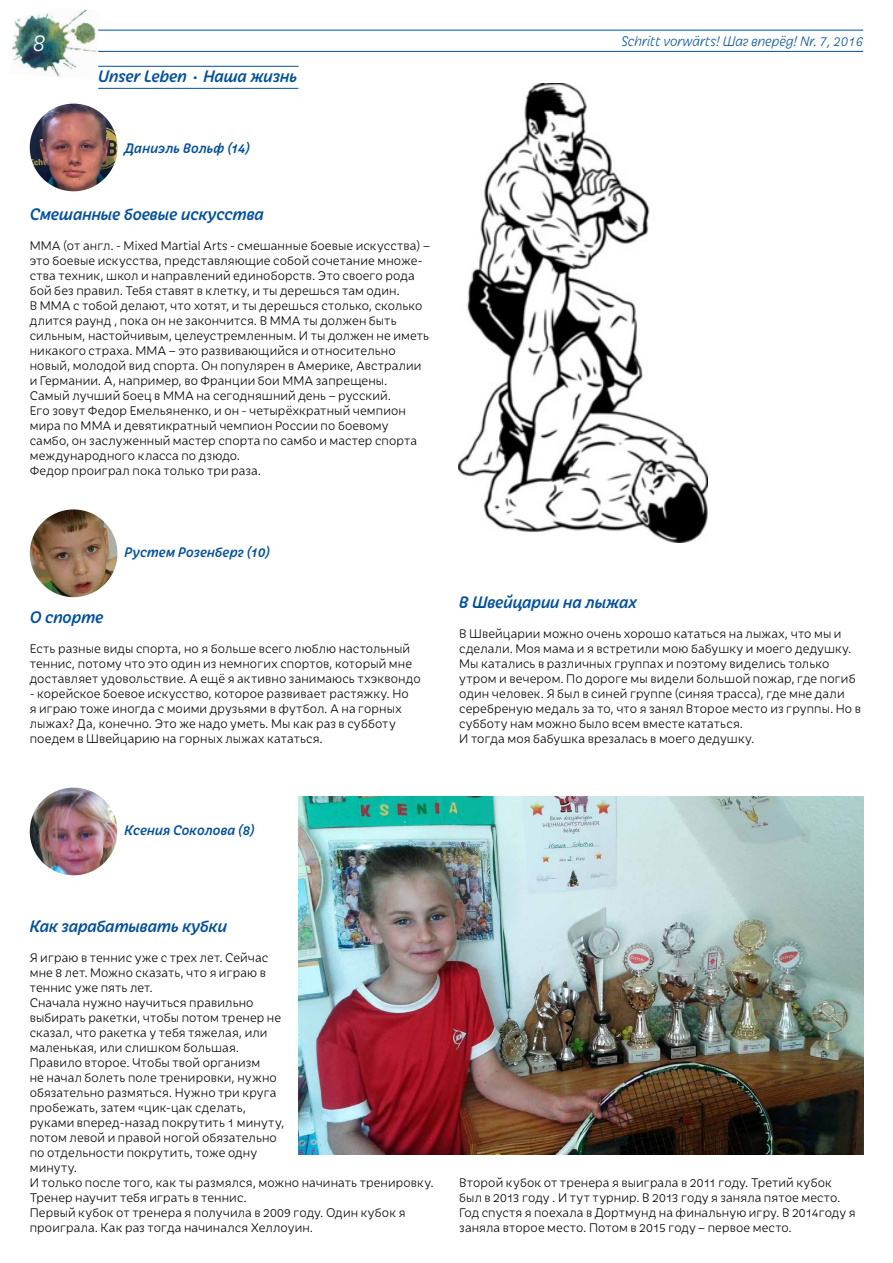
<style>
.page{position:relative;width:893px;height:1263px;background:#fff}
.page>*{position:absolute;margin:0;border:0;box-sizing:border-box;transform-origin:0 0}
.t1{font:italic 300 27px "Iskra";color:#fff}
.t2{font:italic 500 18px "Iskra";color:#004f9f}
.t3{font:italic 500 15px "Iskra";letter-spacing:.01em;color:#004f9f}
.t4{font:italic 300 15px "Iskra";color:#004f9f}
.t5{font:300 13.5px/15px "Iskra";letter-spacing:.01em;color:#000}
</style>
<div class="page">
<img style="left:12px;top:9px;width:88px;height:68px">
<hr style="left:98px;top:30px;width:765px;height:1px;background:#004f9f">
<hr style="left:98px;top:51px;width:765px;height:1px;background:#004f9f">
<hr style="left:98px;top:66px;width:200px;height:1px;background:#004f9f">
<hr style="left:98px;top:88px;width:200px;height:1px;background:#004f9f">
<img style="left:30px;top:788px;width:87px;height:87px;border-radius:44px">
<img style="left:30px;top:509px;width:87px;height:88px;border-radius:44px">
<img style="left:459px;top:84px;width:248px;height:459px">
<img style="left:30px;top:104px;width:87px;height:87px;border-radius:44px">
<img style="left:298px;top:796px;width:565px;height:358px">
<h1 class="t1" style="left:32px;top:25px;width:15px">8</h1>
<p class="t4" style="left:621px;top:31px;width:243px">Schritt vorwärts! Шаг вперёд! Nr. 7, 2016</p>
<h2 class="t2" style="left:98px;top:64px;width:201px">Unser Leben ∙ Наша жизнь</h2>
<p class="t3" style="left:124px;top:138px;width:127px">Даниэль Вольф (14)</p>
<h2 class="t2" style="left:30px;top:201px;width:236px">Смешанные боевые искусства</h2>
<p class="t5" style="left:30px;top:237px;width:402px">MМА (от англ. - Mixed Martial Arts - смешанные боевые искусства) – это боевые искусства, представляющие собой сочетание множе&shy;ства техник, школ и направлений единоборств. Это своего рода бой без правил. Тебя ставят в клетку, и ты дерешься там один.<br>В MМА с тобой делают, что хотят, и ты дерешься столько, сколько длится раунд , пока он не закончится. В MМА ты должен быть сильным, настойчивым, целеустремленным. И ты должен не иметь никакого страха. MМА – это развивающийся и относительно новый, молодой вид спорта. Он популярен в Америке, Австралии и Германии. А, например, во Франции бои MМА запрещены.<br>Самый лучший боец в MМА на сегодняшний день – русский.<br>Его зовут Федор Емельяненко, и он - четырёхкратный чемпион мира по MМА и девятикратный чемпион России по боевому самбо, он заслуженный мастер спорта по самбо и мастер спорта международного класса по дзюдо.<br>Федор проиграл пока только три раза.</p>
<p class="t3" style="left:124px;top:542px;width:147px">Рустем Розенберг (10)</p>
<h2 class="t2" style="left:30px;top:604px;width:75px">О спорте</h2>
<p class="t5" style="left:30px;top:641px;width:392px">Есть разные виды спорта, но я больше всего люблю настольный теннис, потому что это один из немногих спортов, который мне доставляет удовольствие. А ещё я активно занимаюсь тхэквондо</p>
<p class="t5" style="left:30px;top:686px;width:380px">- корейское боевое искусство, которое развивает растяжку. Но я играю тоже иногда с моими друзьями в футбол. А на горных лыжах? Да, конечно. Это же надо уметь. Мы как раз в субботу поедем в Швейцарию на горных лыжах кататься.</p>
<p class="t3" style="left:124px;top:819px;width:132px">Ксения Соколова (8)</p>
<h2 class="t2" style="left:459px;top:589px;width:179px">В Швейцарии на лыжах</h2>
<p class="t5" style="left:459px;top:626px;width:403px">В Швейцарии можно очень хорошо кататься на лыжах, что мы и сделали. Моя мама и я встретили мою бабушку и моего дедушку.<br>Мы катались в различных группах и поэтому виделись только утром и вечером. По дороге мы видели большой пожар, где погиб один человек. Я был в синей группе (синяя трасса), где мне дали серебреную медаль за то, что я занял Второе место из группы. Но в субботу нам можно было всем вместе кататься.<br>И тогда моя бабушка врезалась в моего дедушку.</p>
<h2 class="t2" style="left:30px;top:913px;width:199px">Как зарабатывать кубки</h2>
<p class="t5" style="left:30px;top:949px;width:405px">Я играю в теннис уже с трех лет. Сейчас<br>мне 8 лет. Можно сказать, что я играю в<br>теннис уже пять лет.<br>Сначала нужно научиться правильно<br>выбирать ракетки, чтобы потом тренер не<br>сказал, что ракетка у тебя тяжелая, или<br>маленькая, или слишком большая.<br>Правило второе. Чтобы твой организм<br>не начал болеть поле тренировки, нужно<br>обязательно размяться. Нужно три круга<br>пробежать, затем «цик-цак сделать,<br>руками вперед-назад покрутить 1 минуту,<br>потом левой и правой ногой обязательно<br>по отдельности покрутить, тоже одну<br>минуту.<br>И только после того, как ты размялся, можно начинать тренировку.<br>Тренер научит тебя играть в теннис.<br>Первый кубок от тренера я получила в 2009 году. Один кубок я проиграла. Как раз тогда начинался Хеллоуин.</p>
<p class="t5" style="left:459px;top:1174px;width:398px">Второй кубок от тренера я выиграла в 2011 году. Третий кубок был в 2013 году . И тут турнир. В 2013 году я заняла пятое место.<br>Год спустя я поехала в Дортмунд на финальную игру. В 2014году я заняла второе место. Потом в 2015 году – первое место.</p>
</div>
